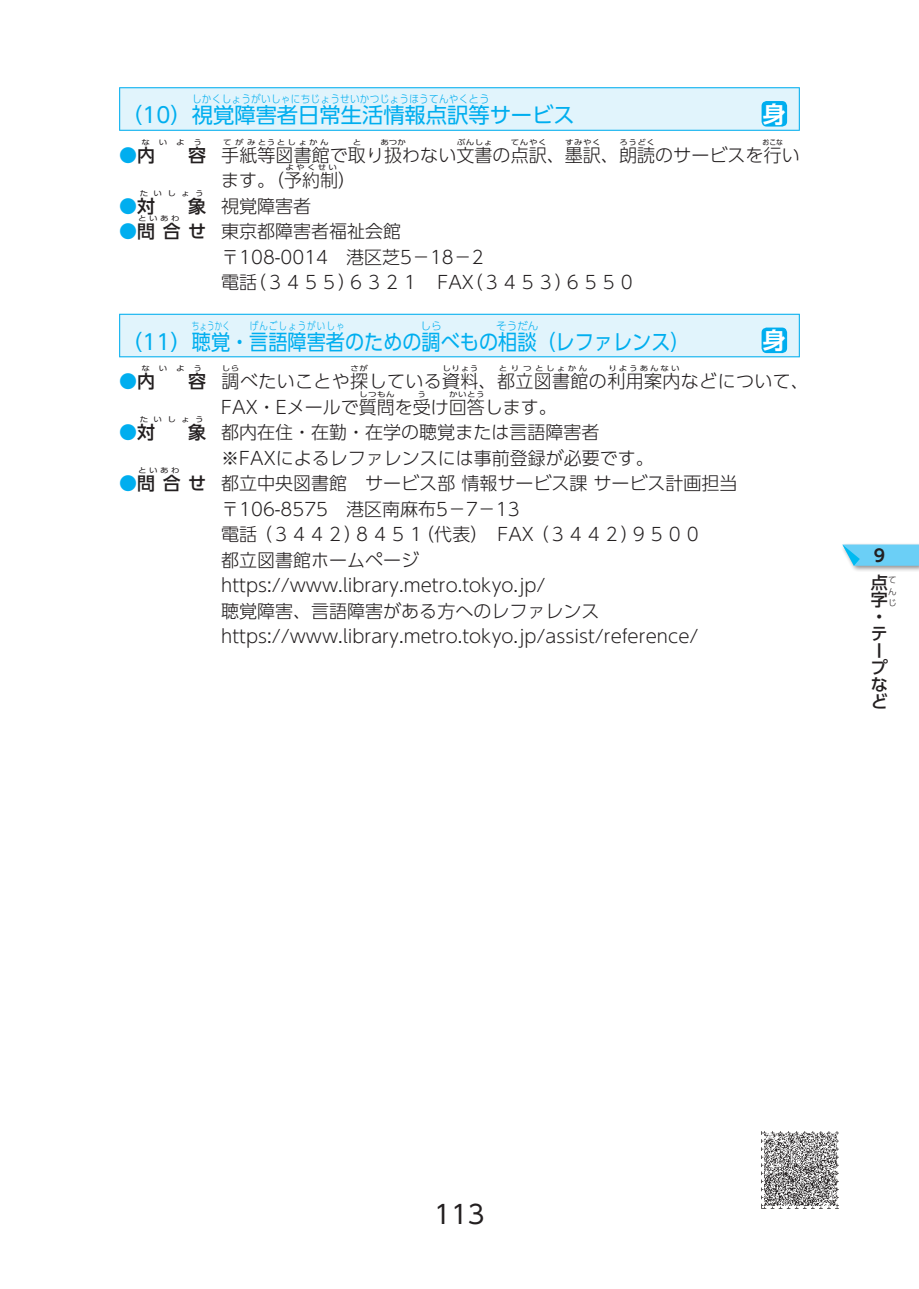
<style>
.page{position:relative;width:919px;height:1289px;background:#fff}
.page>*{position:absolute;margin:0;border:0;box-sizing:border-box;transform-origin:0 0}
.t1{font:25.5px "UD Shin Go Pro";color:#231f20}
.t2{font:700 22.95px "UD Shin Go Pro De";color:#fff}
.t3{font:21.3px "UD Shin Go Pro";color:#00aeef}
.t4{font:300 18px/25.5px "UD Shin Go Pro";color:#231f20}
.t5{font:300 18px "UD Shin Go Pro";letter-spacing:.02em;color:#231f20}
.t6{font:500 18px "UD Shin Go Pro";color:#00aeef}
.t7{font:500 16.95px/17px "UD Shin Go Pro";color:#231f20}
.t8{font:700 16.95px "UD Shin Go Pro De";color:#231f20}
.t9{font:300 10.65px "UD Shin Go Pro";letter-spacing:.03em;color:#00aeef;scale:.9 1}
.t10{font:300 10.65px "UD Shin Go Pro";letter-spacing:.125em;color:#00aeef;scale:.8 1}
.t11{font:300 10.65px "UD Shin Go Pro";letter-spacing:.03em;color:#00aeef}
.t12{font:300 10.65px "UD Shin Go Pro";letter-spacing:.03em;color:#00aeef;scale:.7 1}
.t13{font:300 8.55px/11.4px "UD Shin Go Pro";color:#231f20}
.t14{font:7.2px "UD Shin Go Pro";letter-spacing:.26em;color:#231f20;scale:1.18 1}
.t15{font:7.2px "UD Shin Go Pro";letter-spacing:.23em;color:#231f20;scale:1.18 1}
.t16{font:7.2px "UD Shin Go Pro";letter-spacing:.26em;color:#231f20;scale:.94 1}
.s1{font-weight:500}
.s2{color:#231f20}
.s3{font-weight:500;color:#00aeef}
</style>
<div class="page">
<div style="left:840px;top:542px;width:78px;height:30px;background:#231f20;opacity:.5"></div>
<svg style="left:842px;top:544px;width:76px;height:22px;background:#72d0f4"></svg>
<img style="left:761px;top:1131px;width:77px;height:77px">
<div style="left:119px;top:87px;width:680px;height:44px;background:#34bef2"></div>
<div style="left:120px;top:88px;width:678px;height:42px;background:#e1f4fc"></div>
<svg style="left:119px;top:314px;width:680px;height:43px"></svg>
<div style="left:120px;top:315px;width:678px;height:41px;background:#e1f4fc"></div>
<div style="left:761px;top:101px;width:26px;height:25px;background:#00aeef;border-radius:5px"></div>
<div style="left:761px;top:327px;width:26px;height:26px;background:#00aeef;border-radius:5px"></div>
<p class="t9" style="left:192px;top:91px;width:332px">しかくしょうがいしゃにちじょうせいかつじょうほうてんやくとう</p>
<p class="t3" style="left:121px;top:98px;width:455px">（10）視覚障害者日常生活情報点訳等サービス</p>
<p class="t2" style="left:762px;top:95px;width:24px">身</p>
<p class="t14" style="left:223px;top:136px;width:91px">てがみとうとしょかん</p>
<p class="t14" style="left:352px;top:136px;width:9px">と</p>
<p class="t14" style="left:380px;top:136px;width:23px">あつか</p>
<p class="t14" style="left:456px;top:136px;width:32px">ぶんしょ</p>
<p class="t14" style="left:511px;top:136px;width:32px">てんやく</p>
<p class="t14" style="left:565px;top:136px;width:32px">すみやく</p>
<p class="t14" style="left:619px;top:136px;width:32px">ろうどく</p>
<p class="t16" style="left:762px;top:136px;width:23px">おこな</p>
<p class="t4" style="left:221px;top:167px;width:136px">ます。（予約制）</p>
<p class="t14" style="left:141px;top:136px;width:53px">ないよう</p>
<p class="t4" style="left:188px;top:141px;width:613px"><span class="s1">容</span> 手紙等図書館で取り扱わない文書の点訳、墨訳、朗読のサービスを行い</p>
<p class="t6" style="left:119px;top:140px;width:37px">●<span class="s2">内</span></p>
<p class="t14" style="left:285px;top:162px;width:45px">よやくせい</p>
<p class="t14" style="left:140px;top:187px;width:56px">たいしょう</p>
<p class="t4" style="left:188px;top:192px;width:124px"><span class="s1">象</span> 視覚障害者</p>
<p class="t4" style="left:119px;top:218px;width:302px"><span class="s3">●</span><span class="s1">問合せ</span> 東京都障害者福祉会館　</p>
<p class="t6" style="left:119px;top:191px;width:37px">●<span class="s2">対</span></p>
<p class="t14" style="left:138px;top:213px;width:36px">といあわ</p>
<p class="t4" style="left:221px;top:243px;width:416px">〒108-0014　港区芝5－18－2<br>電話（３４５５）６３２１　FAX（３４５３）６５５０</p>
<p class="t12" style="left:192px;top:317px;width:56px">ちょうかく</p>
<p class="t10" style="left:250px;top:317px;width:120px">げんごしょうがいしゃ</p>
<p class="t11" style="left:420px;top:317px;width:23px">しら</p>
<p class="t11" style="left:496px;top:317px;width:44px">そうだん</p>
<p class="t3" style="left:121px;top:325px;width:570px">（11）聴覚・言語障害者のための調べもの相談（レファレンス）</p>
<p class="t2" style="left:762px;top:322px;width:24px">身</p>
<p class="t14" style="left:222px;top:362px;width:16px">しら</p>
<p class="t14" style="left:350px;top:362px;width:16px">さが</p>
<p class="t14" style="left:442px;top:362px;width:32px">しりょう</p>
<p class="t14" style="left:499px;top:362px;width:29px">とりつ</p>
<p class="t14" style="left:535px;top:362px;width:46px">としょかん</p>
<p class="t15" style="left:608px;top:362px;width:62px">りようあんない</p>
<p class="t4" style="left:221px;top:393px;width:337px">FAX・Eメールで質問を受け回答します。</p>
<p class="t14" style="left:141px;top:362px;width:53px">ないよう</p>
<p class="t5" style="left:188px;top:366px;width:622px"><span class="s1">容</span> 調べたいことや探している資料、都立図書館の利用案内などについて、</p>
<p class="t6" style="left:119px;top:366px;width:37px">●<span class="s2">内</span></p>
<p class="t14" style="left:359px;top:388px;width:32px">しつもん</p>
<p class="t14" style="left:417px;top:388px;width:9px">う</p>
<p class="t14" style="left:449px;top:388px;width:32px">かいとう</p>
<p class="t14" style="left:140px;top:413px;width:56px">たいしょう</p>
<p class="t4" style="left:221px;top:419px;width:434px;text-indent:-33px"><span class="s1">象</span> 都内在住・在勤・在学の聴覚または言語障害者※FAXによるレファレンスには事前登録が必要です。</p>
<p class="t4" style="left:119px;top:470px;width:619px"><span class="s3">●</span><span class="s1">問合せ</span> 都立中央図書館　サービス部 情報サービス課 サービス計画担当</p>
<p class="t6" style="left:119px;top:417px;width:37px">●<span class="s2">対</span></p>
<p class="t14" style="left:138px;top:465px;width:36px">といあわ</p>
<p class="t4" style="left:221px;top:495px;width:482px">〒106-8575　港区南麻布5－7－13<br>電話 （３４４２）８４５１（代表）　FAX （３４４２）９５００都立図書館ホームページhttps://www.library.metro.tokyo.jp/<br>聴覚障害、言語障害がある方へのレファレンスhttps://www.library.metro.tokyo.jp/assist/reference/</p>
<p class="t8" style="left:873px;top:541px;width:13px">9</p>
<p class="t7" style="left:870px;top:574px;width:26px">点<sup>て</sup></p>
<p class="t13" style="left:887px;top:585px;width:9px">んじ</p>
<p class="t7" style="left:870px;top:591px;width:19px">字・テープなど</p>
<h1 class="t1" style="left:434px;top:1193px;width:52px">113</h1>
</div>
